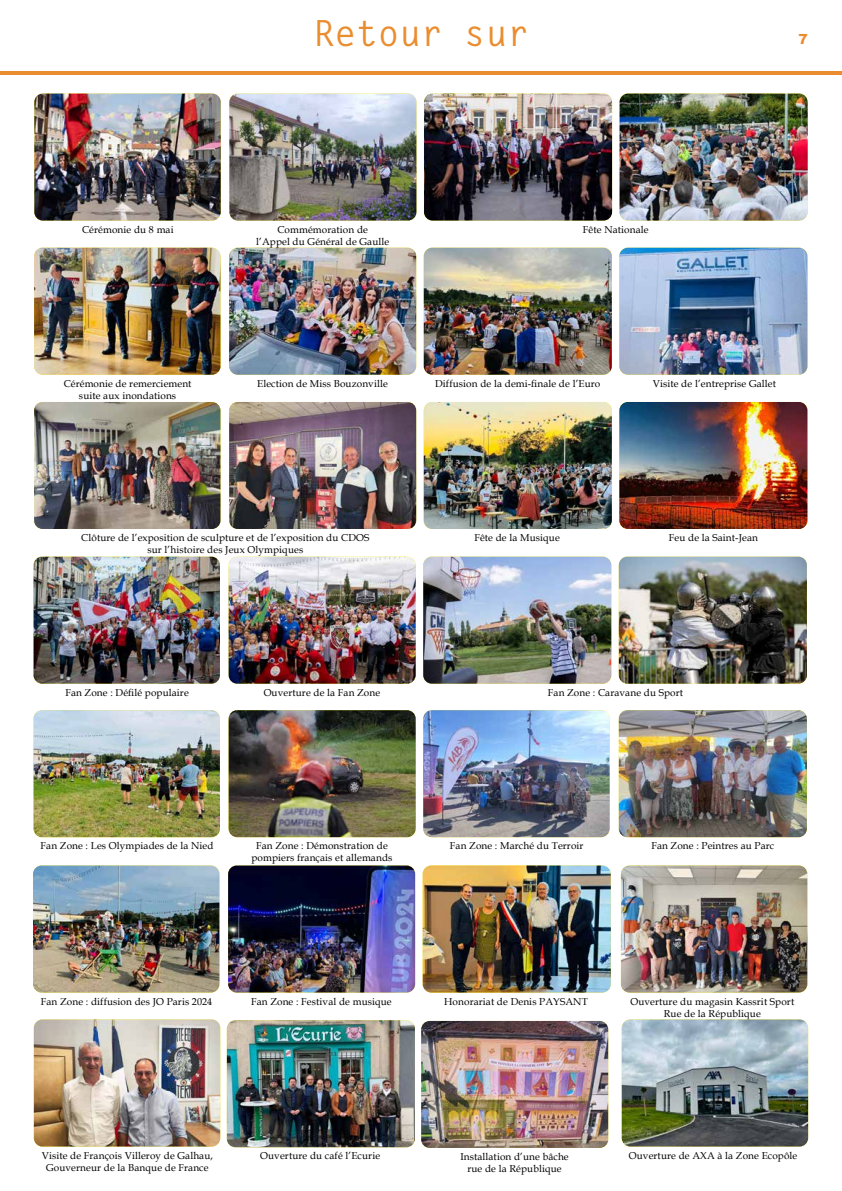
<style>
.page{position:relative;width:842px;height:1191px;background:#fff}
.page>*{position:absolute;margin:0;border:0;box-sizing:border-box;transform-origin:0 0}
.t1{font:700 36px "Letter Gothic Std";color:#ea8d2f}
.t2{font:900 14px "Arial";color:#ea8d2f}
.t3{font:10px/12px "Book Antiqua";letter-spacing:.01em;color:#000;text-align:center}
</style>
<div class="page">
<hr style="left:0;top:71px;width:842px;height:4px;background:#ea8d2f">
<img style="left:424px;top:248px;width:188px;height:127px">
<img style="left:619px;top:248px;width:188px;height:127px">
<img style="left:229px;top:248px;width:187px;height:127px">
<img style="left:34px;top:248px;width:186px;height:127px">
<img style="left:424px;top:402px;width:188px;height:127px">
<img style="left:619px;top:402px;width:188px;height:127px">
<img style="left:229px;top:402px;width:187px;height:127px">
<img style="left:34px;top:402px;width:186px;height:127px">
<img style="left:423px;top:556px;width:188px;height:127px">
<img style="left:619px;top:556px;width:188px;height:127px">
<img style="left:229px;top:556px;width:187px;height:127px">
<img style="left:34px;top:556px;width:186px;height:127px">
<img style="left:619px;top:710px;width:188px;height:127px">
<img style="left:229px;top:710px;width:187px;height:127px">
<img style="left:34px;top:710px;width:186px;height:127px">
<img style="left:423px;top:865px;width:188px;height:127px">
<img style="left:228px;top:865px;width:187px;height:127px">
<img style="left:33px;top:865px;width:186px;height:127px">
<img style="left:621px;top:865px;width:186px;height:127px">
<img style="left:423px;top:710px;width:187px;height:127px">
<img style="left:424px;top:94px;width:188px;height:126px">
<img style="left:619px;top:94px;width:189px;height:126px">
<img style="left:229px;top:94px;width:187px;height:126px">
<img style="left:34px;top:94px;width:187px;height:126px">
<img style="left:227px;top:1020px;width:188px;height:127px">
<img style="left:421px;top:1021px;width:187px;height:127px">
<img style="left:34px;top:1019px;width:186px;height:127px">
<img style="left:622px;top:1019px;width:186px;height:127px">
<h1 class="t1" style="left:313px;top:11px;width:217px">Retour sur</h1>
<h2 class="t2" style="left:799px;top:29px;width:11px">7</h2>
<p class="t3" style="left:82px;top:223px;width:93px">Cérémonie du 8 mai</p>
<p class="t3" style="left:256px;top:223px;width:135px">Commémoration de<br>l’Appel du Général de Gaulle</p>
<p class="t3" style="left:583px;top:223px;width:67px">Fête Nationale</p>
<p class="t3" style="left:64px;top:377px;width:129px">Cérémonie de remerciement suite aux inondations</p>
<p class="t3" style="left:257px;top:377px;width:132px">Election de Miss Bouzonville</p>
<p class="t3" style="left:435px;top:377px;width:167px">Diffusion de la demi-finale de l’Euro</p>
<p class="t3" style="left:653px;top:377px;width:125px">Visite de l’entreprise Gallet</p>
<p class="t3" style="left:81px;top:531px;width:290px">Clôture de l’exposition de sculpture et de l’exposition du CDOS sur l’histoire des Jeux Olympiques</p>
<p class="t3" style="left:474px;top:531px;width:87px">Fête de la Musique</p>
<p class="t3" style="left:669px;top:531px;width:91px">Feu de la Saint-Jean</p>
<p class="t3" style="left:65px;top:686px;width:125px">Fan Zone : Défilé populaire</p>
<p class="t3" style="left:264px;top:686px;width:118px">Ouverture de la Fan Zone</p>
<p class="t3" style="left:548px;top:686px;width:137px">Fan Zone : Caravane du Sport</p>
<p class="t3" style="left:41px;top:839px;width:174px">Fan Zone : Les Olympiades de la Nied</p>
<p class="t3" style="left:251px;top:839px;width:142px">Fan Zone : Démonstration de pompiers français et allemands</p>
<p class="t3" style="left:651px;top:839px;width:124px">Fan Zone : Peintres au Parc</p>
<p class="t3" style="left:450px;top:839px;width:135px">Fan Zone : Marché du Terroir</p>
<p class="t3" style="left:41px;top:995px;width:173px">Fan Zone : diffusion des JO Paris 2024</p>
<p class="t3" style="left:251px;top:995px;width:142px">Fan Zone : Festival de musique</p>
<p class="t3" style="left:444px;top:995px;width:145px">Honorariat de Denis PAYSANT</p>
<p class="t3" style="left:630px;top:995px;width:165px">Ouverture du magasin Kassrit Sport<br>Rue de la République</p>
<p class="t3" style="left:42px;top:1149px;width:173px">Visite de François Villeroy de Galhau,<br>Gouverneur de la Banque de France</p>
<p class="t3" style="left:460px;top:1150px;width:110px">Installation d’une bâche rue de la République</p>
<p class="t3" style="left:260px;top:1149px;width:121px">Ouverture du café l’Ecurie</p>
<p class="t3" style="left:629px;top:1149px;width:170px">Ouverture de AXA à la Zone Ecopôle</p>
</div>
